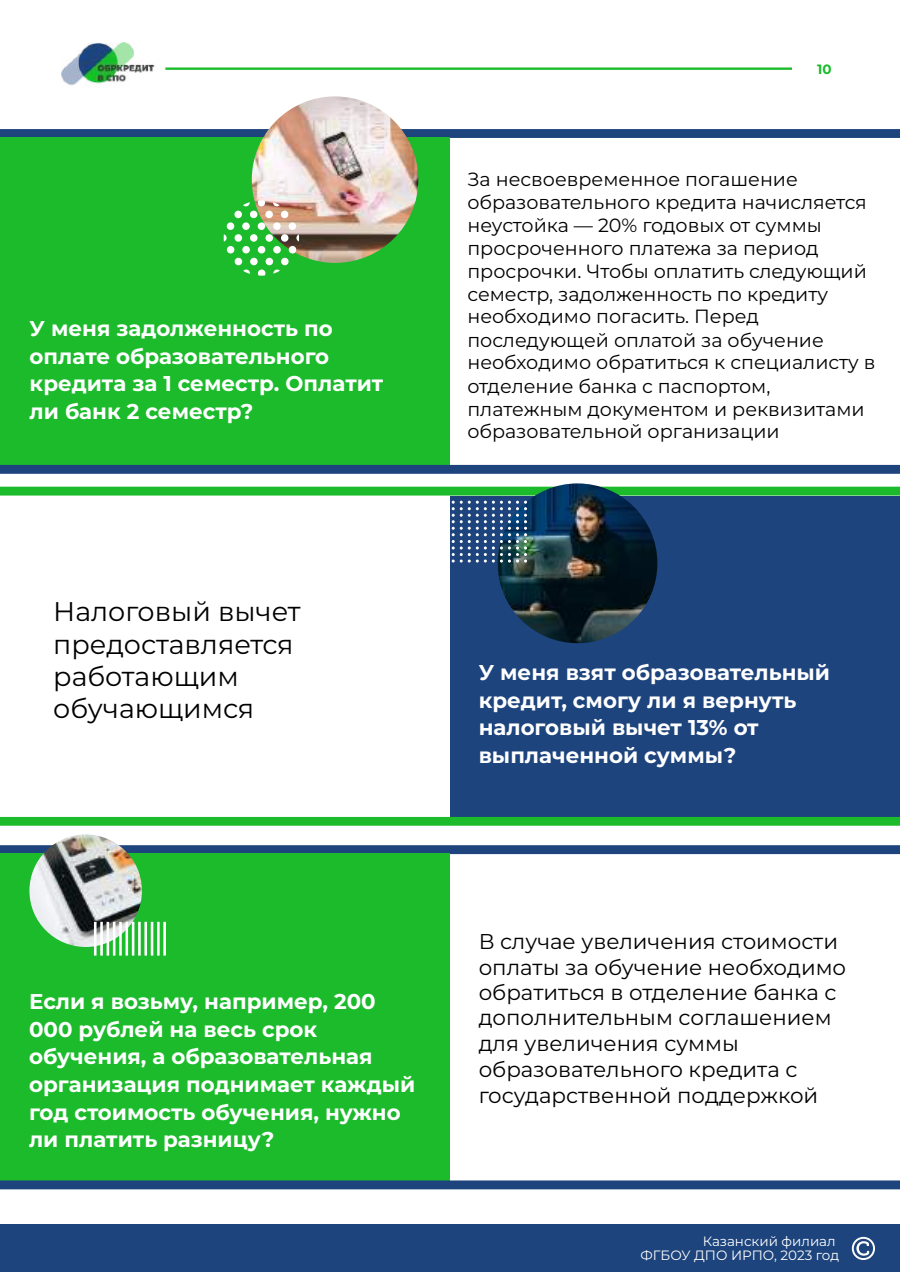
<style>
.page{position:relative;width:900px;height:1272px;background:#fff}
.page>*{position:absolute;margin:0;border:0;box-sizing:border-box;transform-origin:0 0}
.t1{font:27px/32.2px "Montserrat";color:#000}
.t2{font:700 21.3px/27.8px "Montserrat";color:#fff}
.t3{font:21.3px/25.7px "Montserrat";color:#000}
.t4{font:19.2px/23px "Montserrat";color:#000}
.t5{font:13.5px/13.5px "Montserrat";color:#fff;text-align:right}
.t6{font:700 13.5px "Montserrat";color:#1cbb2c}
</style>
<div class="page">
<div style="left:0;top:845px;width:900px;height:9px;background:#1d447d"></div>
<div style="left:0;top:487px;width:900px;height:9px;background:#1cbb2c"></div>
<div style="left:0;top:129px;width:900px;height:9px;background:#1d447d"></div>
<hr style="left:165px;top:67px;width:627px;height:3px;background:#1cbb2c">
<img style="left:61px;top:42px;width:105px;height:45px">
<div style="left:0;top:1224px;width:900px;height:48px;background:#1d447d"></div>
<svg style="left:852px;top:1237px;width:23px;height:23px"></svg>
<div style="left:450px;top:496px;width:450px;height:328px;background:#1d447d"></div>
<img style="left:498px;top:483px;width:159px;height:160px;border-radius:50%">
<div style="left:0;top:138px;width:450px;height:335px;background:#1cbb2c"></div>
<img style="left:252px;top:96px;width:166px;height:167px;border-radius:50%">
<svg style="left:224px;top:200px;width:75px;height:76px"></svg>
<svg style="left:452px;top:501px;width:75px;height:62px"></svg>
<div style="left:0;top:853px;width:449px;height:331px;background:#1cbb2c"></div>
<img style="left:29px;top:834px;width:113px;height:113px;border-radius:50%">
<hr style="left:94px;top:922px;width:3px;height:34px;background:#fff">
<hr style="left:100px;top:922px;width:3px;height:34px;background:#fff">
<hr style="left:107px;top:922px;width:2px;height:34px;background:#fff">
<hr style="left:113px;top:922px;width:2px;height:34px;background:#fff">
<hr style="left:119px;top:922px;width:3px;height:34px;background:#fff">
<hr style="left:126px;top:922px;width:2px;height:34px;background:#fff">
<hr style="left:132px;top:922px;width:2px;height:34px;background:#fff">
<hr style="left:138px;top:922px;width:3px;height:34px;background:#fff">
<hr style="left:144px;top:922px;width:3px;height:34px;background:#fff">
<hr style="left:151px;top:922px;width:2px;height:34px;background:#fff">
<hr style="left:157px;top:922px;width:3px;height:34px;background:#fff">
<hr style="left:163px;top:922px;width:3px;height:34px;background:#fff">
<div style="left:0;top:1180px;width:900px;height:9px;background:#1d447d"></div>
<div style="left:0;top:465px;width:900px;height:9px;background:#1d447d"></div>
<div style="left:0;top:817px;width:900px;height:9px;background:#1cbb2c"></div>
<p class="t2" style="left:30px;top:314px;width:355px">У меня задолженность по оплате образовательного кредита за 1 семестр. Оплатит ли банк 2 семестр?</p>
<h1 class="t1" style="left:53px;top:595px;width:249px">Налоговый вычет предоставляется работающим обучающимся</h1>
<p class="t6" style="left:817px;top:61px;width:16px">10</p>
<p class="t4" style="left:467px;top:168px;width:410px">За несвоевременное погашение образовательного кредита начисляется неустойка — 20% годовых от суммы просроченного платежа за период просрочки. Чтобы оплатить следующий семестр, задолженность по кредиту необходимо погасить. Перед последующей оплатой за обучение необходимо обратиться к специалисту в отделение банка с паспортом, платежным документом и реквизитами образовательной организации</p>
<p class="t2" style="left:479px;top:658px;width:353px">У меня взят образовательный кредит, смогу ли я вернуть налоговый вычет 13% от выплаченной суммы?</p>
<p class="t2" style="left:29px;top:987px;width:388px">Если я возьму, например, 200<br>000 рублей на весь срок обучения, а образовательная организация поднимает каждый год стоимость обучения, нужно ли платить разницу?</p>
<p class="t3" style="left:479px;top:928px;width:369px">В случае увеличения стоимости оплаты за обучение необходимо обратиться в отделение банка с дополнительным соглашением для увеличения суммы образовательного кредита с государственной поддержкой</p>
<p class="t5" style="left:640px;top:1234px;width:200px">Казанский филиал<br>ФГБОУ ДПО ИРПО, 2023 год</p>
<p class="t5" style="left:643px;top:1235px;width:200px">Казанский филиал<br>ФГБОУ ДПО ИРПО, 2023 год</p>
</div>
